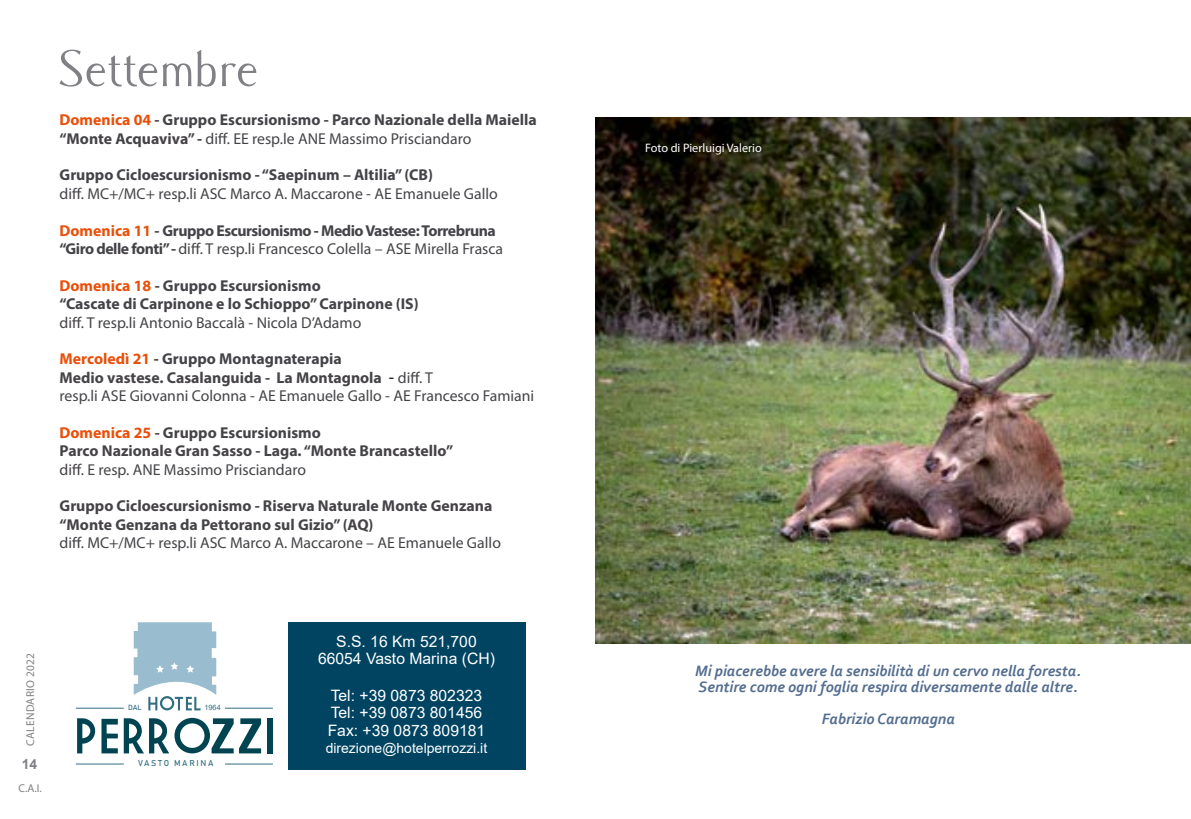
<style>
.page{position:relative;width:1191px;height:819px;background:#fff}
.page>*{position:absolute;margin:0;border:0;box-sizing:border-box;transform-origin:0 0}
.t1{font:700 15.75px/18.4px "Myriad Pro";color:#454347}
.t2{font:15.75px/18.4px "Myriad Pro";color:#454347}
.t3{font:italic 700 15.75px/15.8px "Corbel";color:#546e90}
.t4{font:700 15.75px/18.4px "Myriad Pro";letter-spacing:-.03em;color:#454347}
.t5{font:15.75px/17.5px "Arial";color:#fff;text-align:center}
.t6{font:14px "Arial";color:#fff}
.t7{font:700 14px "Arial";color:#818084}
.t8{font:12.25px "Myriad Pro";color:#fff}
.t9{font:11.38px "Myriad Pro";letter-spacing:.025em;color:#818084}
.t10{font:8.4px "Bahnschrift";letter-spacing:.2em;color:#326e82}
.t11{font:7.35px "Arial";color:#326e82}
.t12{font:7.35px "Bahnschrift";color:#326e82}
.s1{color:#ea4f09}
.s2{font-weight:400}
.s3{font-weight:700;color:#ea4f09}
.s4{font-weight:700}
.s5{font-size:17.5px;color:#000}
</style>
<div class="page">
<svg style="left:60px;top:50px;width:196px;height:37px"></svg>
<svg style="left:101px;top:718px;width:17px;height:35px"></svg>
<svg style="left:77px;top:718px;width:18px;height:35px"></svg>
<svg style="left:124px;top:717px;width:137px;height:36px"></svg>
<div style="left:267px;top:718px;width:6px;height:35px;background:#004451"></div>
<svg style="left:134px;top:622px;width:82px;height:88px"></svg>
<hr style="left:76px;top:763px;width:48px;height:1px;background:#326e82">
<hr style="left:76px;top:707px;width:48px;height:1px;background:#326e82">
<hr style="left:225px;top:707px;width:48px;height:1px;background:#326e82">
<hr style="left:225px;top:763px;width:48px;height:1px;background:#326e82">
<div style="left:288px;top:622px;width:237px;height:147px;background:#004462"></div>
<img style="left:595px;top:117px;width:596px;height:526px">
<p class="t1" style="left:60px;top:110px;width:479px"><span class="s1">Domenica 04</span> - Gruppo Escursionismo - Parco Nazionale della Maiella “Monte Acquaviva” - <span class="s2">diff. EE resp.le ANE Massimo Prisciandaro</span></p>
<p class="t1" style="left:60px;top:165px;width:375px">Gruppo Cicloescursionismo - “Saepinum – Altilia” (CB)</p>
<p class="t2" style="left:60px;top:184px;width:440px">diff. MC+/MC+ resp.li ASC Marco A. Maccarone - AE Emanuele Gallo</p>
<p class="t4" style="left:60px;top:220px;width:445px"><span class="s1">Domenica 11</span> - Gruppo Escursionismo - Medio Vastese: Torrebruna “Giro delle fonti” - <span class="s2">diff. T resp.li Francesco Colella – ASE Mirella Frasca</span></p>
<p class="t1" style="left:60px;top:276px;width:361px"><span class="s1">Domenica 18</span> - Gruppo Escursionismo<br>“Cascate di Carpinone e lo Schioppo” Carpinone (IS)</p>
<p class="t2" style="left:60px;top:313px;width:303px">diff. T resp.li Antonio Baccalà - Nicola D’Adamo</p>
<p class="t2" style="left:60px;top:349px;width:476px"><span class="s3">Mercoledì 21</span> <span class="s4">- Gruppo Montagnaterapia<br>Medio vastese. Casalanguida - La Montagnola</span> <span class="s5">-</span> diff. T<br>resp.li ASE Giovanni Colonna - AE Emanuele Gallo - AE Francesco Famiani</p>
<p class="t1" style="left:60px;top:423px;width:395px"><span class="s1">Domenica 25</span> - Gruppo Escursionismo<br>Parco Nazionale Gran Sasso - Laga. “Monte Brancastello”</p>
<p class="t2" style="left:60px;top:460px;width:248px">diff. E resp. ANE Massimo Prisciandaro</p>
<p class="t1" style="left:60px;top:496px;width:434px">Gruppo Cicloescursionismo - Riserva Naturale Monte Genzana “Monte Genzana da Pettorano sul Gizio” (AQ)</p>
<p class="t2" style="left:60px;top:533px;width:443px">diff. MC+/MC+ resp.li ASC Marco A. Maccarone – AE Emanuele Gallo</p>
<p class="t9" style="left:23px;top:745px;width:94px;rotate:-90deg">CALENDARIO 2022</p>
<p class="t9" style="left:18px;top:781px;width:25px">C.A.I.</p>
<p class="t7" style="left:22px;top:754px;width:17px">14</p>
<p class="t12" style="left:128px;top:702px;width:15px">DAL</p>
<p class="t11" style="left:204px;top:702px;width:18px">1964</p>
<p class="t10" style="left:138px;top:758px;width:77px">VASTO MARINA</p>
<p class="t5" style="left:318px;top:632px;width:178px">S.S. 16 Km 521,700<br>66054 Vasto Marina (CH)</p>
<p class="t5" style="left:328px;top:686px;width:159px;text-align:left">Tel: +39 0873 802323<br>Tel: +39 0873 801456<br>Fax: +39 0873 809181</p>
<p class="t6" style="left:326px;top:738px;width:163px">direzione@hotelperrozzi.it</p>
<p class="t8" style="left:645px;top:140px;width:118px">Foto di Pierluigi Valerio</p>
<p class="t3" style="left:695px;top:663px;width:387px">Mi piacerebbe avere la sensibilità di un cervo nella foresta.<br>Sentire come ogni foglia respira diversamente dalle altre.</p>
<p class="t3" style="left:821px;top:710px;width:135px">Fabrizio Caramagna</p>
</div>
